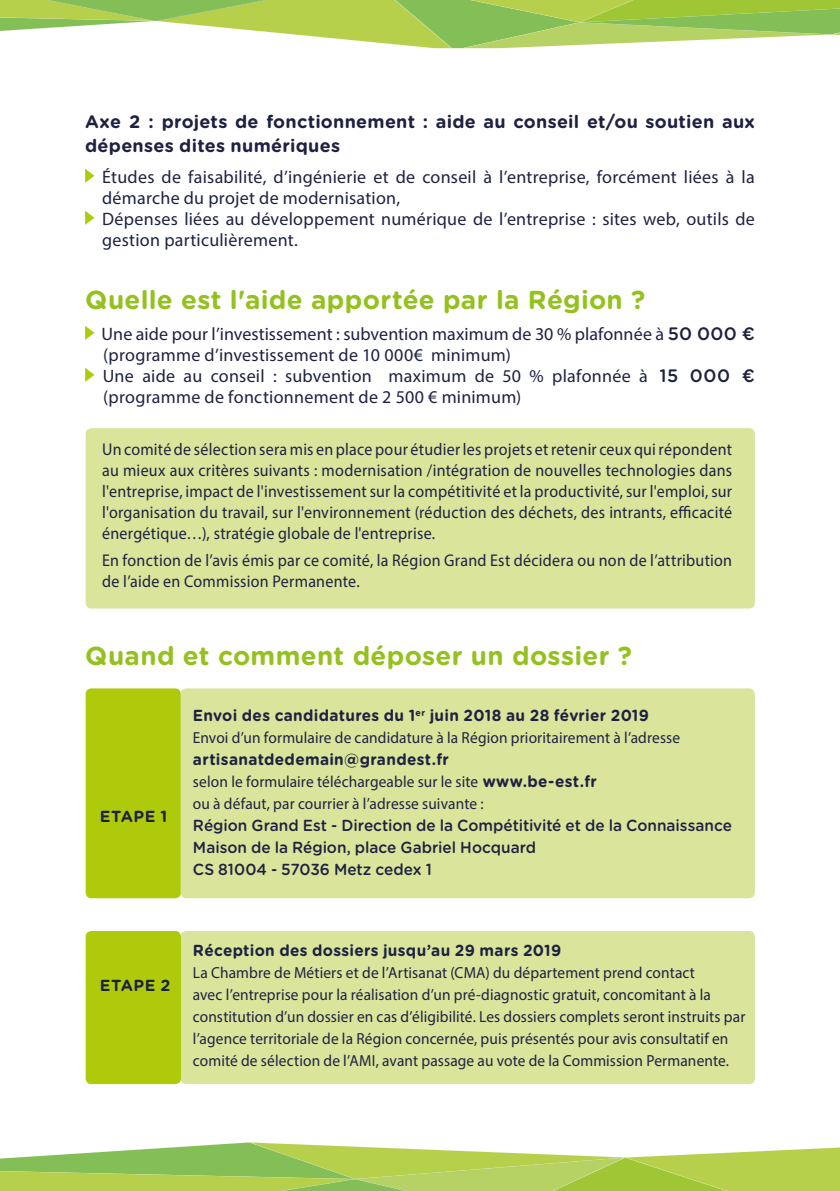
<style>
.page{position:relative;width:840px;height:1191px;background:#fff}
.page>*{position:absolute;margin:0;border:0;box-sizing:border-box;transform-origin:0 0}
.t1{font:700 26px "Gotham Rounded";letter-spacing:.01em;color:#95c11f}
.t2{font:18px/21px "Myriad Pro";letter-spacing:.01em;color:#1e2242}
.t3{font:700 18px/24px "Gotham Rounded";letter-spacing:.015em;color:#1e2242}
.t4{font:17px/21px "Myriad Pro";letter-spacing:.02em;color:#1e2242;text-align:justify;scale:.94 1}
.t5{font:16px/22px "Myriad Pro";letter-spacing:.01em;color:#1e2242;scale:.96 1}
.t6{font:500 16px "Gotham Rounded";color:#1e2242;scale:.96 1}
.t7{font:700 16px "Gotham Rounded";letter-spacing:.02em;color:#1e2242;scale:.96 1}
.t8{font:700 16px "Gotham Rounded";letter-spacing:.02em;color:#1e2242}
.s1{font-family:"Gotham Rounded";font-weight:500}
.s2{font-family:"Gotham Rounded";font-weight:700}
</style>
<div class="page">
<div style="left:86px;top:428px;width:668px;height:180px;background:#dae49b;border-radius:6px"></div>
<svg style="left:0;top:1142px;width:839px;height:49px"></svg>
<svg style="left:0;top:0;width:839px;height:48px"></svg>
<svg style="left:85px;top:169px;width:9px;height:14px"></svg>
<svg style="left:85px;top:211px;width:9px;height:14px"></svg>
<svg style="left:85px;top:326px;width:9px;height:14px"></svg>
<svg style="left:85px;top:368px;width:9px;height:14px"></svg>
<div style="left:180px;top:931px;width:574px;height:153px;background:#dae49b;border-radius:6px"></div>
<div style="left:86px;top:931px;width:95px;height:153px;background:#afca0b;border-radius:6px"></div>
<div style="left:86px;top:688px;width:95px;height:210px;background:#afca0b;border-radius:6px"></div>
<div style="left:180px;top:688px;width:574px;height:210px;background:#dae49b;border-radius:6px"></div>
<p class="t3" style="left:85px;top:109px;width:670px">Axe 2 : projets de fonctionnement : aide au conseil et/ou soutien aux dépenses dites numériques</p>
<p class="t2" style="left:102px;top:166px;width:653px">Études de faisabilité, d’ingénierie et de conseil à l’entreprise, forcément liées à la démarche du projet de modernisation,</p>
<p class="t2" style="left:102px;top:208px;width:654px">Dépenses liées au développement numérique de l’entreprise : sites web, outils de gestion particulièrement.</p>
<p class="t1" style="left:85px;top:281px;width:561px">Quelle est l'aide apportée par la Région ?</p>
<p class="t2" style="left:101px;top:323px;width:654px">Une aide pour l’investissement : subvention maximum de 30 % plafonnée à <span class="s1">50 000 € </span>(programme d’investissement de 10 000€ minimum)</p>
<p class="t2" style="left:103px;top:365px;width:653px">Une aide au conseil : subvention maximum de 50 % plafonnée à <span class="s1">15 000 € </span>(programme de fonctionnement de 2 500 € minimum)</p>
<p class="t4" style="left:102px;top:439px;width:671px">Un comité de sélection sera mis en place pour étudier les projets et retenir ceux qui répondent au mieux aux critères suivants : modernisation /intégration de nouvelles technologies dans l'entreprise, impact de l'investissement sur la compétitivité et la productivité, sur l'emploi, sur l'organisation du travail, sur l'environnement (réduction des déchets, des intrants, efficacité énergétique…), stratégie globale de l'entreprise.</p>
<p class="t4" style="left:102px;top:549px;width:671px">En fonction de l’avis émis par ce comité, la Région Grand Est décidera ou non de l’attribution de l’aide en Commission Permanente.</p>
<p class="t1" style="left:85px;top:637px;width:548px">Quand et comment déposer un dossier ?</p>
<p class="t8" style="left:100px;top:804px;width:69px">ETAPE 1</p>
<p class="t7" style="left:193px;top:703px;width:476px">Envoi des candidatures du 1<sup>er</sup> juin 2018 au 28 février 2019</p>
<p class="t5" style="left:193px;top:726px;width:508px">Envoi d’un formulaire de candidature à la Région prioritairement à l’adresse</p>
<p class="t7" style="left:193px;top:747px;width:268px">artisanatdedemain@grandest.fr</p>
<p class="t5" style="left:193px;top:770px;width:422px">selon le formulaire téléchargeable sur le site <span class="s2">www.be-est.fr</span></p>
<p class="t5" style="left:193px;top:792px;width:304px">ou à défaut, par courrier à l’adresse suivante :</p>
<p class="t6" style="left:193px;top:814px;width:562px">Région Grand Est - Direction de la Compétitivité et de la Connaissance</p>
<p class="t6" style="left:193px;top:836px;width:359px">Maison de la Région, place Gabriel Hocquard</p>
<p class="t6" style="left:193px;top:858px;width:250px">CS 81004 - 57036 Metz cedex 1</p>
<p class="t8" style="left:100px;top:973px;width:72px">ETAPE 2</p>
<p class="t7" style="left:193px;top:939px;width:385px">Réception des dossiers jusqu’au 29 mars 2019</p>
<p class="t5" style="left:193px;top:961px;width:576px">La Chambre de Métiers et de l’Artisanat (CMA) du département prend contact<br>avec l’entreprise pour la réalisation d’un pré-diagnostic gratuit, concomitant à la constitution d’un dossier en cas d’éligibilité. Les dossiers complets seront instruits par l’agence territoriale de la Région concernée, puis présentés pour avis consultatif en comité de sélection de l’AMI, avant passage au vote de la Commission Permanente.</p>
</div>
